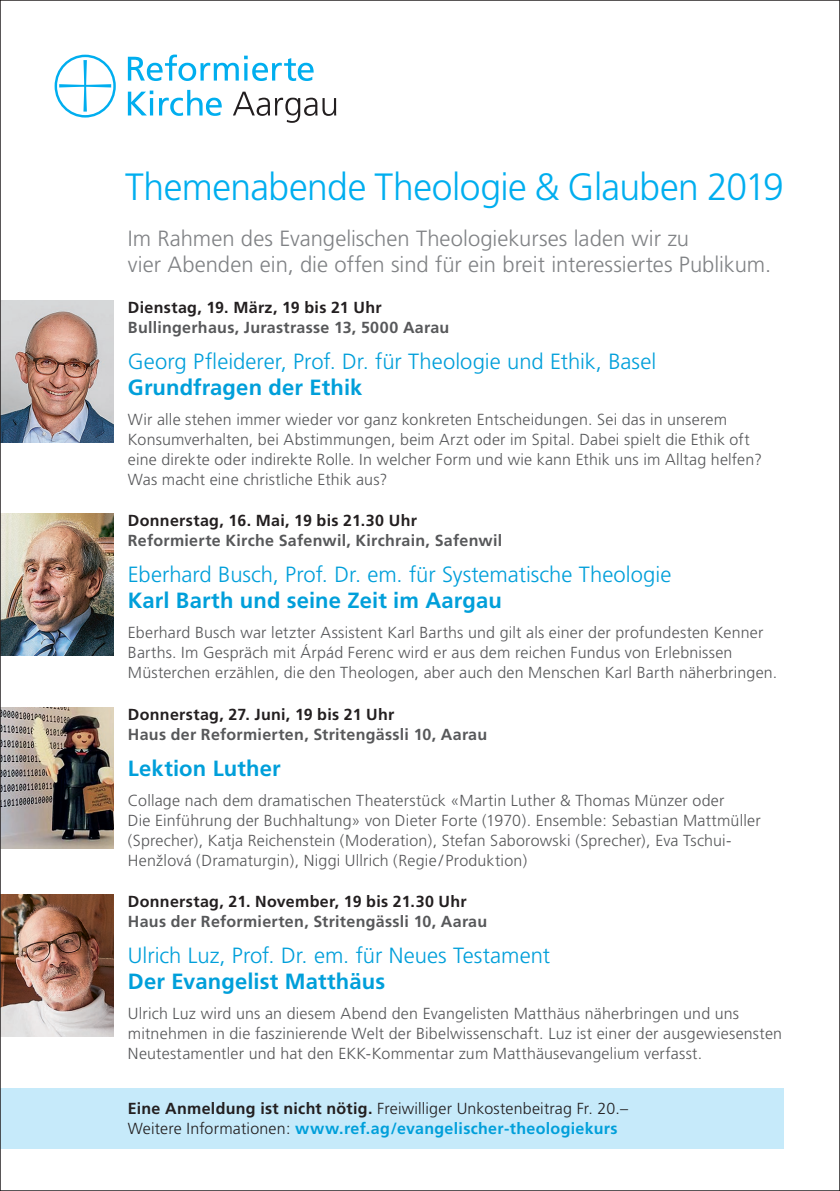
<style>
.page{position:relative;width:840px;height:1191px;background:#fff}
.page>*{position:absolute;margin:0;border:0;box-sizing:border-box;transform-origin:0 0}
.Titel{font:300 38px "Frutiger";letter-spacing:-.015em;color:#00aeef}
.Lauftext{font:300 22px/26px "Frutiger";color:#009fda}
.Untertitel{font:300 22px/26px "Frutiger";color:#808285}
.Lauftext-2{font:700 22px "Frutiger";letter-spacing:.005em;color:#009fda}
.Lauftext-3{font:300 16px/20px "Frutiger";letter-spacing:.01em;color:#57585a}
.Lauftext-4{font:700 16px/20px "Frutiger";letter-spacing:.02em;color:#57585a}
.Lauftext-5{font:300 16px "Frutiger";letter-spacing:.01em;color:#231f20}
.Lauftext-6{font:700 16px "Frutiger";letter-spacing:.02em;color:#009fda}
.s1{color:#231f20}
.s2{font-weight:700}
.s3{font-weight:300;color:#231f20}
</style>
<div class="page">
<svg style="left:128px;top:55px;width:185px;height:26px"></svg>
<svg style="left:128px;top:91px;width:25px;height:24px"></svg>
<svg style="left:159px;top:90px;width:63px;height:26px"></svg>
<svg style="left:233px;top:92px;width:103px;height:31px"></svg>
<svg style="left:55px;top:55px;width:61px;height:63px"></svg>
<div style="left:0;top:1087px;width:782px;height:61px;background:#c6eafa"></div>
<img style="left:2px;top:301px;width:111px;height:141px">
<img style="left:2px;top:514px;width:111px;height:141px">
<img style="left:2px;top:707px;width:111px;height:142px">
<img style="left:2px;top:894px;width:111px;height:142px">
<p class="Titel" style="left:125px;top:165px;width:660px">Themenabende Theologie &amp; Glauben 2019</p>
<p class="Untertitel" style="left:128px;top:225px;width:644px">Im Rahmen des Evangelischen Theologiekurses laden wir zu<br>vier Abenden ein, die offen sind für ein breit interessiertes Publikum.</p>
<p class="Lauftext-4" style="left:128px;top:297px;width:323px"><span class="s1">Dienstag, 19. März, 19 bis 21 Uhr<br></span>Bullingerhaus, Jurastrasse 13, 5000 Aarau</p>
<p class="Lauftext" style="left:128px;top:348px;width:529px">Georg Pfleiderer, Prof. Dr. für Theologie und Ethik, Basel<br><span class="s2">Grundfragen der Ethik</span></p>
<p class="Lauftext-3" style="left:128px;top:409px;width:635px">Wir alle stehen immer wieder vor ganz konkreten Entscheidungen. Sei das in unserem Konsumverhalten, bei Abstimmungen, beim Arzt oder im Spital. Dabei spielt die Ethik oft eine direkte oder indirekte Rolle. In welcher Form und wie kann Ethik uns im Alltag helfen?<br>Was macht eine christliche Ethik aus?</p>
<p class="Lauftext-4" style="left:128px;top:510px;width:375px"><span class="s1">Donnerstag, 16. Mai, 19 bis 21.30 Uhr<br></span>Reformierte Kirche Safenwil, Kirchrain, Safenwil</p>
<p class="Lauftext" style="left:128px;top:561px;width:544px">Eberhard Busch, Prof. Dr. em. für Systematische Theologie<br><span class="s2">Karl Barth und seine Zeit im Aargau</span></p>
<p class="Lauftext-3" style="left:128px;top:623px;width:650px">Eberhard Busch war letzter Assistent Karl Barths und gilt als einer der profundesten Kenner<br>Barths. Im Gespräch mit Árpád Ferenc wird er aus dem reichen Fundus von Erlebnissen<br>Müsterchen erzählen, die den Theologen, aber auch den Menschen Karl Barth näherbringen.</p>
<p class="Lauftext-4" style="left:128px;top:704px;width:360px"><span class="s1">Donnerstag, 27. Juni, 19 bis 21 Uhr<br></span>Haus der Reformierten, Stritengässli 10, Aarau</p>
<p class="Lauftext-2" style="left:128px;top:755px;width:154px">Lektion Luther</p>
<p class="Lauftext-3" style="left:128px;top:790px;width:634px">Collage nach dem dramatischen Theaterstück «Martin Luther &amp; Thomas Münzer oder<br>Die Einführung der Buchhaltung» von Dieter Forte (1970). Ensemble: Sebastian Mattmüller (Sprecher), Katja Reichenstein (Moderation), Stefan Saborowski (Sprecher), Eva Tschui-Henžlová (Dramaturgin), Niggi Ullrich (Regie / Produktion)</p>
<p class="Lauftext-4" style="left:128px;top:891px;width:360px"><span class="s1">Donnerstag, 21. November, 19 bis 21.30 Uhr<br></span>Haus der Reformierten, Stritengässli 10, Aarau</p>
<p class="Lauftext" style="left:128px;top:942px;width:423px">Ulrich Luz, Prof. Dr. em. für Neues Testament<br><span class="s2">Der Evangelist Matthäus</span></p>
<p class="Lauftext-3" style="left:128px;top:1003px;width:655px">Ulrich Luz wird uns an diesem Abend den Evangelisten Matthäus näherbringen und uns mitnehmen in die faszinierende Welt der Bibelwissenschaft. Luz ist einer der ausgewiesensten<br>Neutestamentler und hat den EKK-Kommentar zum Matthäusevangelium verfasst.</p>
<p class="Lauftext-5" style="left:128px;top:1099px;width:501px"><span class="s2">Eine Anmeldung ist nicht nötig.</span> Freiwilliger Unkostenbeitrag Fr. 20.–</p>
<p class="Lauftext-6" style="left:128px;top:1119px;width:491px"><span class="s3">Weitere Informationen:</span> www.ref.ag/evangelischer-theologiekurs</p>
</div>
